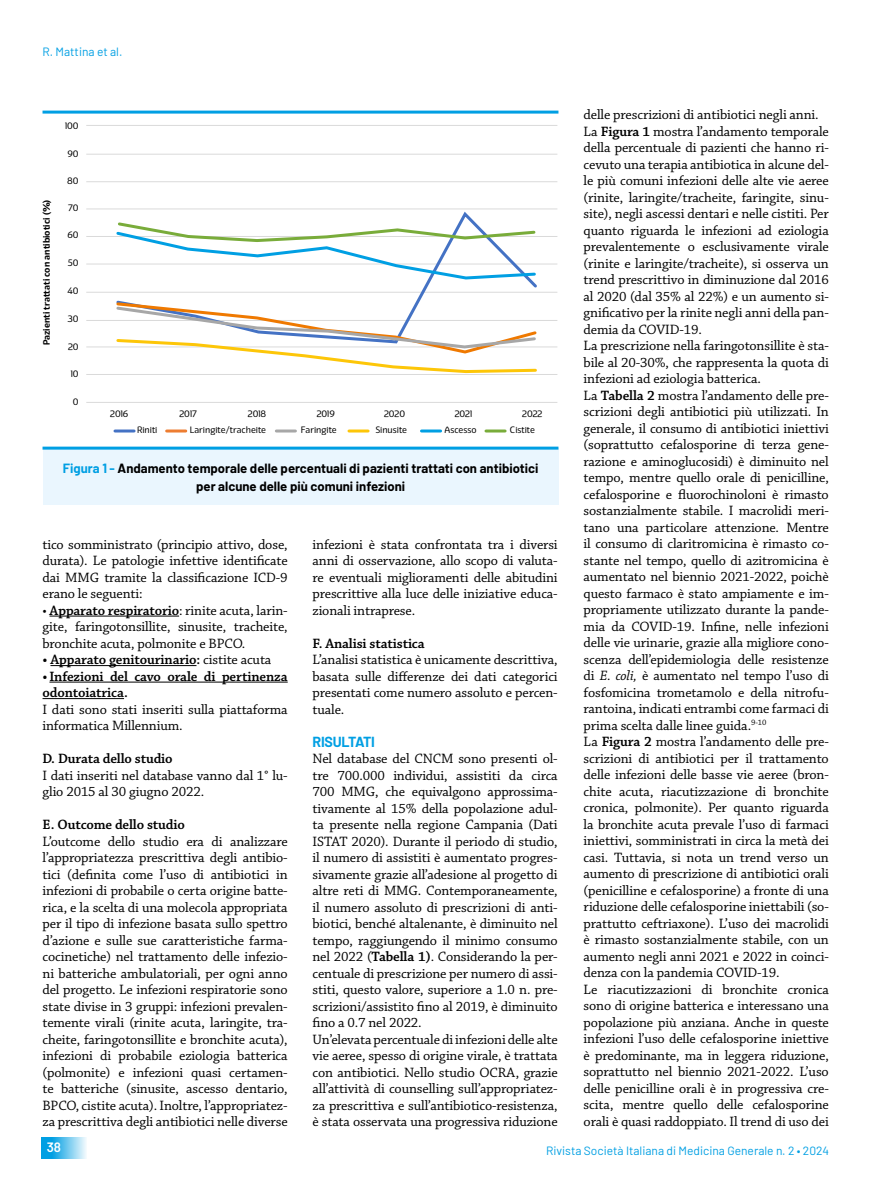
<style>
.page{position:relative;width:893px;height:1191px;background:#fff}
.page>*{position:absolute;margin:0;border:0;box-sizing:border-box;transform-origin:0 0}
.t1{font:14.25px/16.5px "Chaparral Pro";letter-spacing:-.01em;color:#000;text-align:justify}
.t2{font:600 14.25px/16.5px "Chaparral Pro";letter-spacing:-.01em;color:#000}
.t3{font:700 14.25px "Barlow";letter-spacing:-.02em;color:#009fe3}
.t4{font:600 13.5px "Barlow";color:#fff}
.t5{font:700 13.05px/18px "Barlow";color:#000;text-align:center}
.t6{font:12px "Barlow";color:#009fe3}
.t7{font:9px "Eigerdals";color:#000}
.t8{font:700 9px "Eigerdals";color:#000}
.s1{color:#009fe3}
.s2{font-weight:600}
.s3{font-weight:400}
.s4{font-style:italic}
</style>
<div class="page">
<svg style="left:42px;top:1137px;width:44px;height:21px"></svg>
<hr style="left:50px;top:615px;width:129px;height:1px;background:#000">
<hr style="left:50px;top:665px;width:146px;height:1px;background:#000">
<hr style="left:49px;top:681px;width:239px;height:1px;background:#000">
<hr style="left:43px;top:698px;width:81px;height:1px;background:#000">
<div style="left:43px;top:448px;width:515px;height:57px;background:#eaf6fe"></div>
<hr style="left:43px;top:446px;width:515px;height:3px;background:#009fe3">
<hr style="left:43px;top:111px;width:515px;height:3px;background:#009fe3">
<hr style="left:86px;top:125px;width:471px;height:1px;background:#dadada">
<hr style="left:86px;top:154px;width:471px;height:1px;background:#dadada">
<hr style="left:86px;top:181px;width:471px;height:1px;background:#dadada">
<hr style="left:86px;top:209px;width:471px;height:1px;background:#dadada">
<hr style="left:86px;top:236px;width:471px;height:1px;background:#dadada">
<hr style="left:86px;top:264px;width:471px;height:1px;background:#dadada">
<hr style="left:86px;top:292px;width:471px;height:1px;background:#dadada">
<hr style="left:86px;top:320px;width:471px;height:1px;background:#dadada">
<hr style="left:86px;top:346px;width:471px;height:1px;background:#dadada">
<hr style="left:86px;top:374px;width:471px;height:1px;background:#dadada">
<hr style="left:86px;top:402px;width:471px;height:1px;background:#dadada">
<hr style="left:115px;top:429px;width:19px;height:3px;background:#4472c4">
<hr style="left:167px;top:429px;width:19px;height:3px;background:#ed7d31">
<hr style="left:276px;top:429px;width:19px;height:3px;background:#a7a7a7">
<hr style="left:349px;top:429px;width:19px;height:3px;background:#fdc608">
<hr style="left:421px;top:429px;width:20px;height:3px;background:#009fe3">
<hr style="left:486px;top:429px;width:19px;height:3px;background:#79ac3a">
<svg style="left:114px;top:209px;width:426px;height:92px"></svg>
<svg style="left:114px;top:301px;width:424px;height:73px"></svg>
<svg style="left:114px;top:220px;width:423px;height:61px"></svg>
<p class="t6" style="left:43px;top:44px;width:81px">R. Mattina et al.</p>
<p class="t8" style="left:41px;top:345px;width:147px;rotate:-90deg">Pazienti trattati con antibiotici (%)</p>
<p class="t7" style="left:65px;top:121px;width:15px">100</p>
<p class="t7" style="left:67px;top:148px;width:13px">90</p>
<p class="t7" style="left:67px;top:176px;width:13px">80</p>
<p class="t7" style="left:68px;top:202px;width:12px">70</p>
<p class="t7" style="left:67px;top:230px;width:13px">60</p>
<p class="t7" style="left:68px;top:257px;width:12px">50</p>
<p class="t7" style="left:68px;top:286px;width:13px">40</p>
<p class="t7" style="left:68px;top:313px;width:12px">30</p>
<p class="t7" style="left:68px;top:341px;width:12px">20</p>
<p class="t7" style="left:71px;top:368px;width:9px">10</p>
<p class="t7" style="left:73px;top:396px;width:7px">0</p>
<p class="t7" style="left:110px;top:409px;width:20px">2016</p>
<p class="t7" style="left:179px;top:409px;width:19px">2017</p>
<p class="t7" style="left:248px;top:409px;width:20px">2018</p>
<p class="t7" style="left:317px;top:409px;width:20px">2019</p>
<p class="t7" style="left:384px;top:409px;width:23px">2020</p>
<p class="t7" style="left:455px;top:409px;width:19px">2021</p>
<p class="t7" style="left:522px;top:409px;width:22px">2022</p>
<p class="t7" style="left:137px;top:425px;width:22px">Riniti</p>
<p class="t7" style="left:190px;top:425px;width:78px">Laringite/tracheite</p>
<p class="t7" style="left:301px;top:425px;width:38px">Faringite</p>
<p class="t7" style="left:376px;top:425px;width:33px">Sinusite</p>
<p class="t7" style="left:444px;top:425px;width:34px">Ascesso</p>
<p class="t7" style="left:510px;top:425px;width:27px">Cistite</p>
<p class="t5" style="left:63px;top:458px;width:477px"><span class="s1">Figura 1 -</span> Andamento temporale delle percentuali di pazienti trattati con antibiotici per alcune delle più comuni infezioni</p>
<p class="t1" style="left:43px;top:536px;width:247px">tico somministrato (principio attivo, dose, durata). Le patologie infettive identificate dai MMG tramite la classificazione ICD-9 erano le seguenti:</p>
<p class="t1" style="left:43px;top:602px;width:247px">• <span class="s2">Apparato respiratorio</span>: rinite acuta, larin&shy;gite, faringotonsillite, sinusite, tracheite, bronchite acuta, polmonite e BPCO.</p>
<p class="t2" style="left:43px;top:652px;width:230px">• Apparato genitourinario: <span class="s3">cistite acuta</span></p>
<p class="t2" style="left:43px;top:668px;width:247px">•Infezioni del cavo orale di pertinenza odontoiatrica.</p>
<p class="t1" style="left:43px;top:701px;width:247px">I dati sono stati inseriti sulla piattaforma informatica Millennium.</p>
<p class="t2" style="left:43px;top:751px;width:132px">D. Durata dello studio</p>
<p class="t1" style="left:43px;top:767px;width:247px">I dati inseriti nel database vanno dal 1° lu&shy;glio 2015 al 30 giugno 2022.</p>
<p class="t2" style="left:43px;top:817px;width:144px">E. Outcome dello studio</p>
<p class="t1" style="left:43px;top:833px;width:247px">L’outcome dello studio era di analizzare l’appropriatezza prescrittiva degli antibio&shy;tici (definita come l’uso di antibiotici in infezioni di probabile o certa origine batte&shy;rica, e la scelta di una molecola appropriata per il tipo di infezione basata sullo spettro d’azione e sulle sue caratteristiche farma&shy;cocinetiche) nel trattamento delle infezio&shy;ni batteriche ambulatoriali, per ogni anno del progetto. Le infezioni respiratorie sono state divise in 3 gruppi: infezioni prevalen&shy;temente virali (rinite acuta, laringite, tra&shy;cheite, faringotonsillite e bronchite acuta), infezioni di probabile eziologia batterica (polmonite) e infezioni quasi certamen&shy;te batteriche (sinusite, ascesso dentario, BPCO, cistite acuta). Inoltre, l’appropriatez&shy;za prescrittiva degli antibiotici nelle diverse</p>
<p class="t1" style="left:313px;top:536px;width:247px">infezioni è stata confrontata tra i diversi anni di osservazione, allo scopo di valuta&shy;re eventuali miglioramenti delle abitudini prescrittive alla luce delle iniziative educa&shy;zionali intraprese.</p>
<p class="t2" style="left:313px;top:635px;width:114px">F. Analisi statistica</p>
<p class="t1" style="left:313px;top:652px;width:247px">L’analisi statistica è unicamente descrittiva, basata sulle differenze dei dati categorici presentati come numero assoluto e percen&shy;tuale.</p>
<p class="t3" style="left:313px;top:732px;width:64px">RISULTATI</p>
<p class="t1" style="left:313px;top:751px;width:247px;text-align:left">Nel database del CNCM sono presenti ol&shy;tre 700.000 individui, assistiti da circa 700 MMG, che equivalgono approssima&shy;tivamente al 15% della popolazione adul&shy;ta presente nella regione Campania (Dati ISTAT 2020). Durante il periodo di studio, il numero di assistiti è aumentato progres&shy;sivamente grazie all’adesione al progetto di altre reti di MMG. Contemporaneamente, il numero assoluto di prescrizioni di anti&shy;biotici, benché altalenante, è diminuito nel tempo, raggiungendo il minimo consumo nel 2022 (<span class="s2">Tabella 1)</span>. Considerando la per&shy;centuale di prescrizione per numero di assi&shy;stiti, questo valore, superiore a 1.0 n. pre&shy;scrizioni/assistito fino al 2019, è diminuito fino a 0.7 nel 2022.<br>Un’elevata percentuale di infezioni delle alte vie aeree, spesso di origine virale, è trattata con antibiotici. Nello studio OCRA, grazie all’attività di counselling sull’appropriatez&shy;za prescrittiva e sull’antibiotico-resistenza, è stata osservata una progressiva riduzione</p>
<p class="t1" style="left:584px;top:107px;width:247px;text-align:left">delle prescrizioni di antibiotici negli anni.<br>La <span class="s2">Figura 1</span> mostra l’andamento temporale della percentuale di pazienti che hanno ri&shy;cevuto una terapia antibiotica in alcune del&shy;le più comuni infezioni delle alte vie aeree (rinite, laringite/tracheite, faringite, sinu&shy;site), negli ascessi dentari e nelle cistiti. Per quanto riguarda le infezioni ad eziologia prevalentemente o esclusivamente virale (rinite e laringite/tracheite), si osserva un trend prescrittivo in diminuzione dal 2016 al 2020 (dal 35% al 22%) e un aumento si&shy;gnificativo per la rinite negli anni della pan&shy;demia da COVID-19.<br>La prescrizione nella faringotonsillite è sta&shy;bile al 20-30%, che rappresenta la quota di infezioni ad eziologia batterica.<br>La <span class="s2">Tabella 2</span> mostra l’andamento delle pre&shy;scrizioni degli antibiotici più utilizzati. In generale, il consumo di antibiotici iniettivi (soprattutto cefalosporine di terza gene&shy;razione e aminoglucosidi) è diminuito nel tempo, mentre quello orale di penicilline, cefalosporine e fluorochinoloni è rimasto sostanzialmente stabile. I macrolidi meri&shy;tano una particolare attenzione. Mentre il consumo di claritromicina è rimasto co&shy;stante nel tempo, quello di azitromicina è aumentato nel biennio 2021-2022, poichè questo farmaco è stato ampiamente e im&shy;propriamente utilizzato durante la pande&shy;mia da COVID-19. Infine, nelle infezioni delle vie urinarie, grazie alla migliore cono&shy;scenza dell’epidemiologia delle resistenze di <span class="s4">E. coli,</span> è aumentato nel tempo l’uso di fosfomicina trometamolo e della nitrofu&shy;rantoina, indicati entrambi come farmaci di prima scelta dalle linee guida.<sup>9-10<br></sup>La <span class="s2">Figura 2</span> mostra l’andamento delle pre&shy;scrizioni di antibiotici per il trattamento delle infezioni delle basse vie aeree (bron&shy;chite acuta, riacutizzazione di bronchite cronica, polmonite). Per quanto riguarda la bronchite acuta prevale l’uso di farmaci iniettivi, somministrati in circa la metà dei casi. Tuttavia, si nota un trend verso un aumento di prescrizione di antibiotici orali (penicilline e cefalosporine) a fronte di una riduzione delle cefalosporine iniettabili (so&shy;prattutto ceftriaxone). L’uso dei macrolidi è rimasto sostanzialmente stabile, con un aumento negli anni 2021 e 2022 in coinci&shy;denza con la pandemia COVID-19.<br>Le riacutizzazioni di bronchite cronica sono di origine batterica e interessano una popolazione più anziana. Anche in queste infezioni l’uso delle cefalosporine iniettive è predominante, ma in leggera riduzione, soprattutto nel biennio 2021-2022. L’uso delle penicilline orali è in progressiva cre&shy;scita, mentre quello delle cefalosporine orali è quasi raddoppiato. Il trend di uso dei</p>
<p class="t4" style="left:47px;top:1138px;width:16px">38</p>
<p class="t6" style="left:546px;top:1143px;width:285px">Rivista Società Italiana di Medicina Generale n. 2 • 2024</p>
</div>
